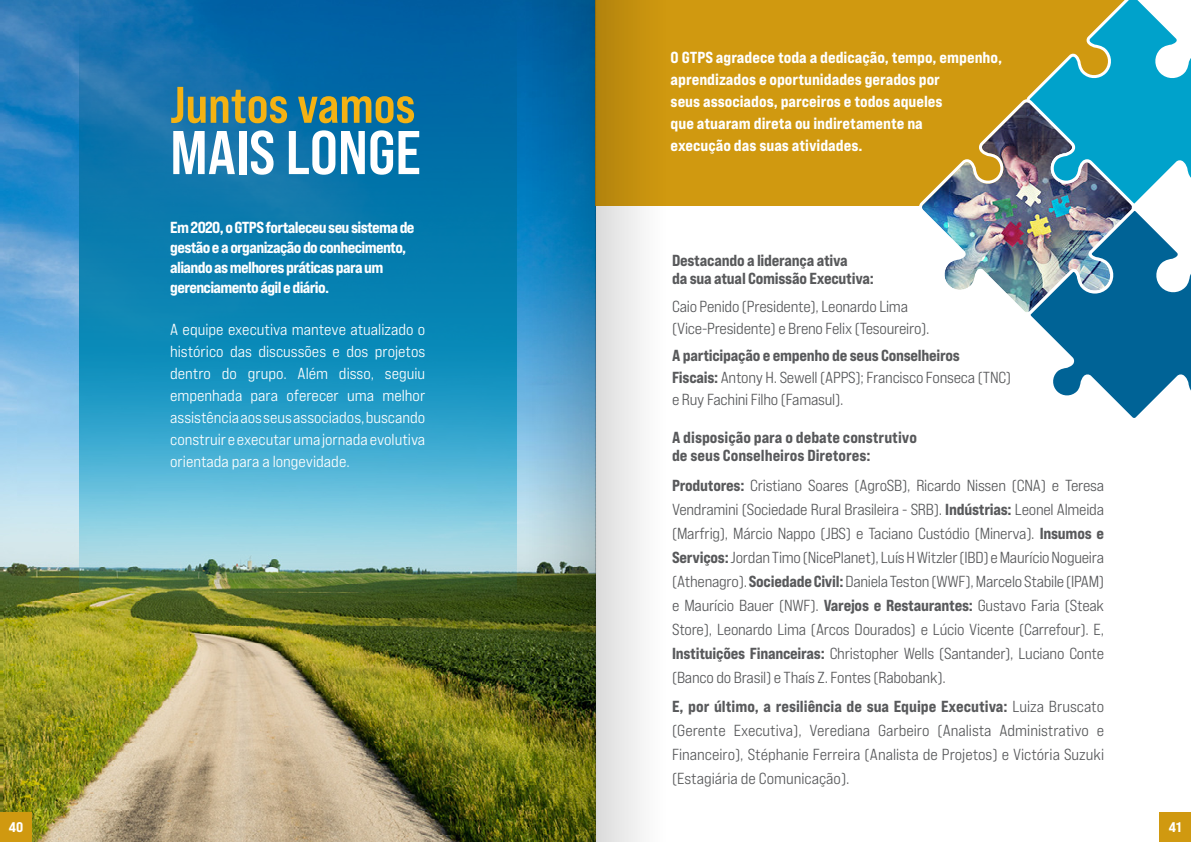
<style>
.page{position:relative;width:1191px;height:842px;background:#fff}
.page>*{position:absolute;margin:0;border:0;box-sizing:border-box;transform-origin:0 0}
.t1{font:700 61.6px "Bebas Neue Pro Semi Exp";color:#fff}
.t2{font:700 51.3px "Bebas Neue Pro Semi Exp";color:#f4b213}
.t3{font:500 expanded 16px/24px "Bebas Neue Pro";letter-spacing:-.015em;color:#58595b;text-align:justify}
.t4{font:500 expanded 16px/22px "Bebas Neue Pro";color:#fff;text-align:justify}
.t5{font:800 expanded 16px/22px "Bebas Neue Pro";color:#fff}
.t6{font:800 expanded 16px/20px "Bebas Neue Pro";letter-spacing:-.04em;color:#fff}
.t7{font:800 expanded 16px/18px "Bebas Neue Pro";letter-spacing:-.005em;color:#58595b}
.t8{font:800 expanded 14px "Bebas Neue Pro";color:#fff}
.s1{font-weight:800}
</style>
<div class="page">
<img style="left:0;top:0;width:388px;height:842px">
<div style="left:595px;top:0;width:532px;height:206px;background:#d09910"></div>
<div style="left:1159px;top:813px;width:32px;height:29px;background:#d09910"></div>
<div style="left:0;top:813px;width:32px;height:29px;background:#d09910"></div>
<svg style="left:79px;top:0;width:309px;height:615px;background:#2c8cb1"></svg>
<svg style="left:1028px;top:0;width:163px;height:418px"></svg>
<img style="left:919px;top:96px;width:219px;height:243px">
<svg style="left:597px;top:0;width:45px;height:842px;fill:#e0e0e0"></svg>
<hr style="left:593px;top:0;width:4px;height:842px;background:#000;opacity:.53">
<svg style="left:595px;top:0;width:1px;height:842px"></svg>
<img style="left:388px;top:0;width:207px;height:842px">
<p class="t2" style="left:170px;top:74px;width:247px">Juntos vamos</p>
<p class="t1" style="left:170px;top:116px;width:252px">MAIS LONGE</p>
<p class="t6" style="left:170px;top:217px;width:246px">Em 2020, o GTPS fortaleceu seu sistema de gestão e a organização do conhecimento, aliando as melhores práticas para um gerenciamento ágil e diário.</p>
<p class="t4" style="left:170px;top:318px;width:257px">A equipe executiva manteve atualizado o histórico das discussões e dos projetos dentro do grupo. Além disso, seguiu empenhada para oferecer uma melhor assistência aos seus associados, buscando construir e executar uma jornada evolutiva orientada para a longevidade.</p>
<p class="t5" style="left:670px;top:46px;width:333px">O GTPS agradece toda a dedicação, tempo, empenho, aprendizados e oportunidades gerados por<br>seus associados, parceiros e todos aqueles<br>que atuaram direta ou indiretamente na<br>execução das suas atividades.</p>
<p class="t7" style="left:672px;top:251px;width:203px">Destacando a liderança ativa<br>da sua atual Comissão Executiva:</p>
<p class="t3" style="left:672px;top:295px;width:259px;line-height:22px">Caio Penido (Presidente), Leonardo Lima (Vice-Presidente) e Breno Felix (Tesoureiro).</p>
<p class="t3" style="left:672px;top:344px;width:341px;line-height:22px;text-align:left"><span class="s1">A participação e empenho de seus Conselheiros<br>Fiscais:</span> Antony H. Sewell (APPS); Francisco Fonseca (TNC) e Ruy Fachini Filho (Famasul).</p>
<p class="t7" style="left:672px;top:428px;width:246px">A disposição para o debate construtivo de seus Conselheiros Diretores:</p>
<p class="t3" style="left:672px;top:473px;width:433px"><span class="s1">Produtores:</span> Cristiano Soares (AgroSB), Ricardo Nissen (CNA) e Teresa Vendramini (Sociedade Rural Brasileira - SRB). <span class="s1">Indústrias:</span> Leonel Almeida (Marfrig), Márcio Nappo (JBS) e Taciano Custódio (Minerva). <span class="s1">Insumos e Serviços:</span> Jordan Timo (NicePlanet), Luís H Witzler (IBD) e Maurício Nogueira (Athenagro). <span class="s1">Sociedade Civil:</span> Daniela Teston (WWF), Marcelo Stabile (IPAM) e Maurício Bauer (NWF). <span class="s1">Varejos e Restaurantes:</span> Gustavo Faria (Steak Store), Leonardo Lima (Arcos Dourados) e Lúcio Vicente (Carrefour). E, <span class="s1">Instituições Financeiras:</span> Christopher Wells (Santander), Luciano Conte (Banco do Brasil) e Thaís Z. Fontes (Rabobank).</p>
<p class="t3" style="left:672px;top:695px;width:433px"><span class="s1">E, por último, a resiliência de sua Equipe Executiva:</span> Luiza Bruscato (Gerente Executiva), Verediana Garbeiro (Analista Administrativo e Financeiro), Stéphanie Ferreira (Analista de Projetos) e Victória Suzuki (Estagiária de Comunicação).</p>
<p class="t8" style="left:9px;top:819px;width:16px">40</p>
<p class="t8" style="left:1168px;top:819px;width:14px">41</p>
</div>
